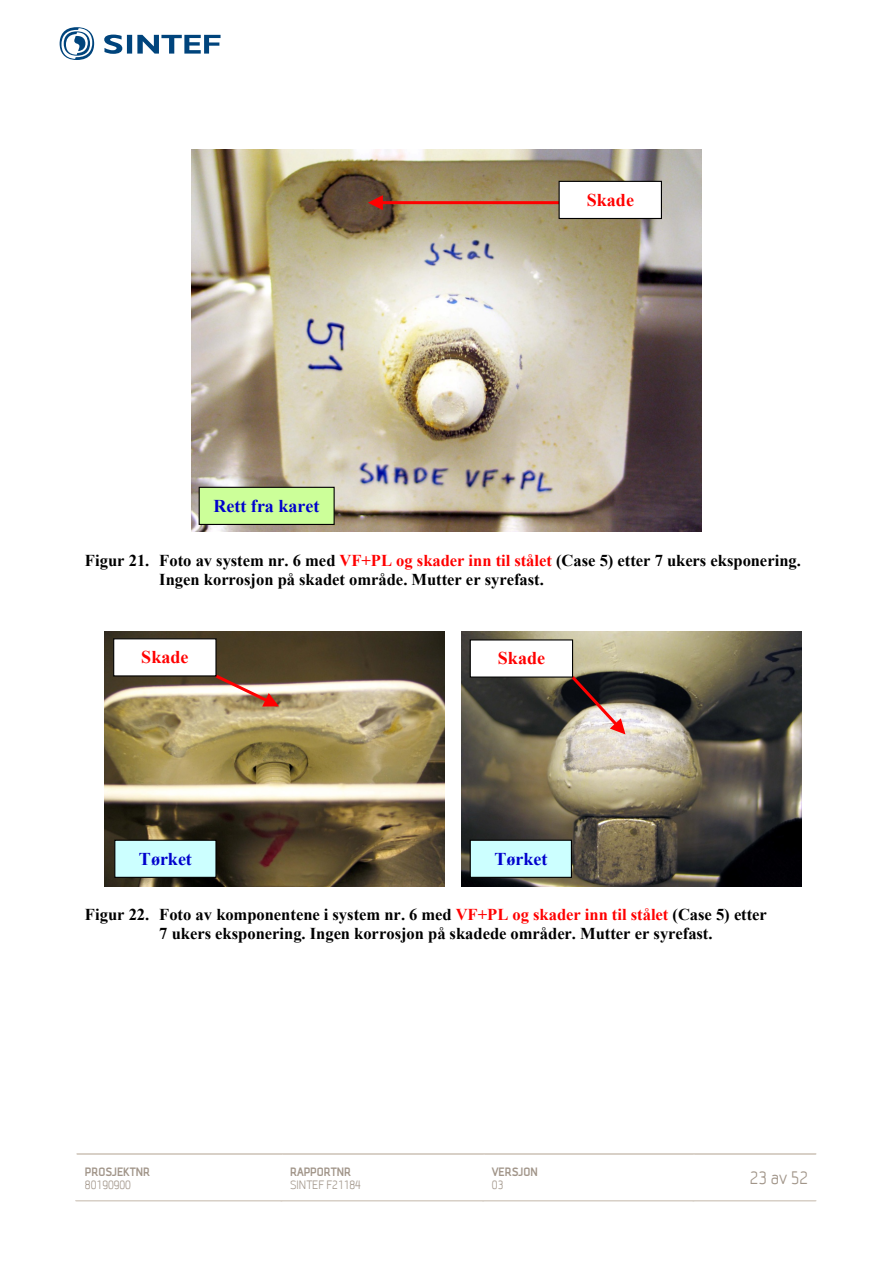
<style>
.page{position:relative;width:893px;height:1263px;background:#fff}
.page>*{position:absolute;margin:0;border:0;box-sizing:border-box;transform-origin:0 0}
.t1{font:700 18px "Times New Roman";color:#00c}
.t2{font:700 18px "Times New Roman";letter-spacing:.005em;color:#f00}
.t3{font:18px "SINTEF";color:#a19589}
.t4{font:700 16.5px/19px "Times New Roman";color:#000}
.t5{font:700 12px "SINTEF";color:#a19589}
.t6{font:12px "SINTEF";color:#a19589}
.s1{color:#f00}
</style>
<div class="page">
<svg style="left:77px;top:1153px;width:739px;height:1px"></svg>
<svg style="left:76px;top:1200px;width:740px;height:1px"></svg>
<svg style="left:60px;top:27px;width:161px;height:33px"></svg>
<img style="left:192px;top:149px;width:510px;height:383px">
<img style="left:105px;top:631px;width:340px;height:255px">
<img style="left:461px;top:631px;width:340px;height:255px">
<div style="left:199px;top:487px;width:136px;height:38px;background:#cf9;border:1px solid #000"></div>
<div style="left:114px;top:840px;width:103px;height:38px;background:#cff;border:1px solid #000"></div>
<div style="left:470px;top:840px;width:102px;height:38px;background:#cff;border:1px solid #000"></div>
<hr style="left:381px;top:201px;width:178px;height:3px;background:#f00">
<svg style="left:368px;top:195px;width:15px;height:15px"></svg>
<div style="left:559px;top:181px;width:103px;height:38px;background:#fff;border:1px solid #000"></div>
<svg style="left:212px;top:672px;width:67px;height:35px;background:#aa7f69"></svg>
<div style="left:113px;top:638px;width:104px;height:38px;background:#fff;border:1px solid #000"></div>
<svg style="left:568px;top:673px;width:57px;height:61px;background:#7a635f"></svg>
<div style="left:470px;top:639px;width:103px;height:39px;background:#fff;border:1px solid #000"></div>
<p class="t1" style="left:214px;top:493px;width:107px">Rett fra karet</p>
<p class="t2" style="left:587px;top:188px;width:49px">Skade</p>
<p class="t4" style="left:159px;top:550px;width:643px;text-indent:-74px">Figur 21. Foto av system nr. 6 med <span class="s1">VF+PL og skader inn til stålet</span> (Case 5) etter 7 ukers eksponering.<br>Ingen korrosjon på skadet område. Mutter er syrefast.</p>
<p class="t2" style="left:141px;top:645px;width:49px">Skade</p>
<p class="t2" style="left:498px;top:646px;width:49px">Skade</p>
<p class="t1" style="left:139px;top:846px;width:54px">Tørket</p>
<p class="t1" style="left:494px;top:846px;width:54px">Tørket</p>
<p class="t4" style="left:159px;top:905px;width:609px;text-indent:-74px">Figur 22. Foto av komponentene i system nr. 6 med <span class="s1">VF+PL og skader inn til stålet</span> (Case 5) etter<br>7 ukers eksponering. Ingen korrosjon på skadede områder. Mutter er syrefast.</p>
<p class="t5" style="left:85px;top:1164px;width:67px">PROSJEKTNR</p>
<p class="t6" style="left:85px;top:1178px;width:48px">80190900</p>
<p class="t5" style="left:290px;top:1164px;width:62px">RAPPORTNR</p>
<p class="t6" style="left:290px;top:1178px;width:72px">SINTEF F21184</p>
<p class="t5" style="left:492px;top:1164px;width:48px">VERSJON</p>
<p class="t6" style="left:492px;top:1178px;width:13px">03</p>
<p class="t3" style="left:750px;top:1168px;width:60px">23 av 52</p>
</div>
